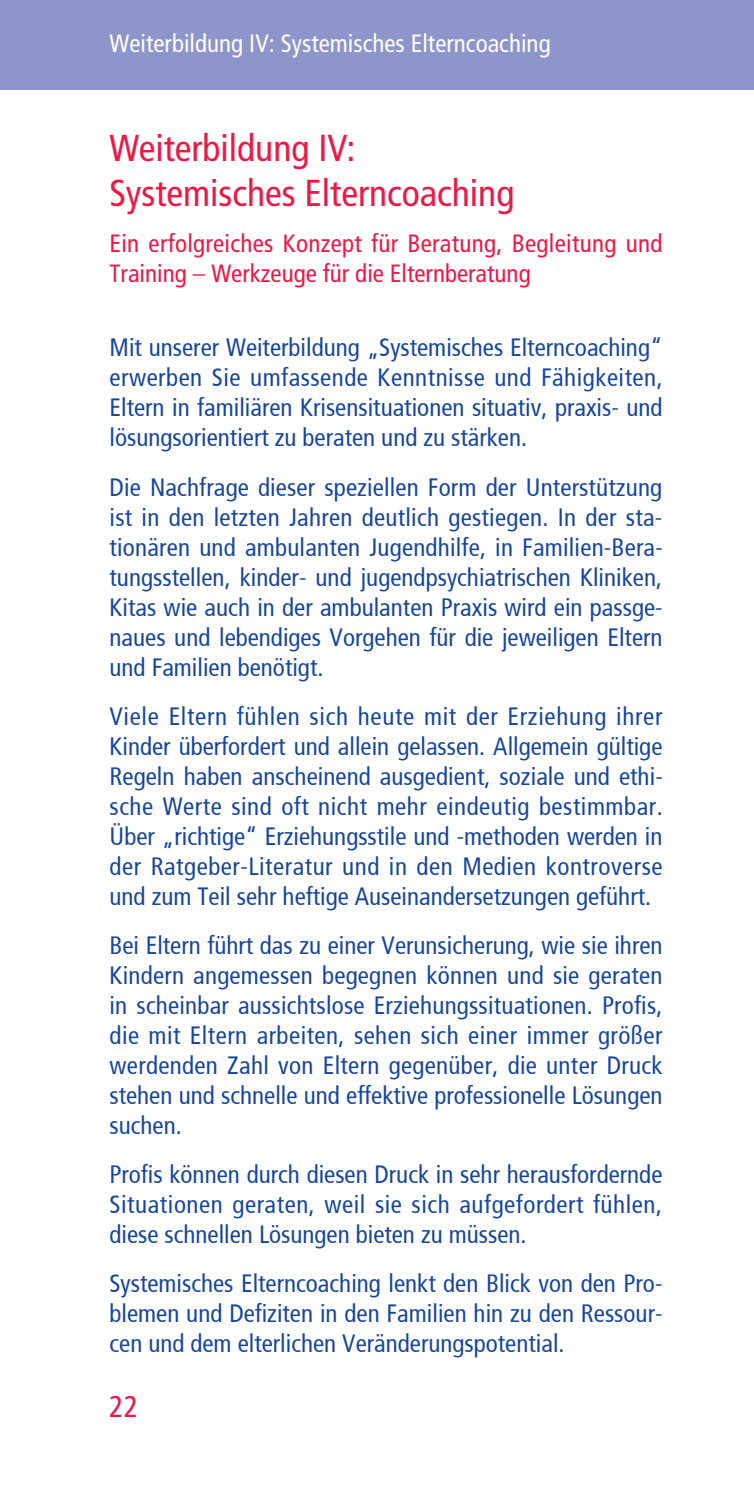
<style>
.page{position:relative;width:754px;height:1495px;background:#fff}
.page>*{position:absolute;margin:0;border:0;box-sizing:border-box;transform-origin:0 0}
.t1{font:condensed 37.5px/45px "Frutiger";color:#ed1845}
.t2{font:condensed 30px "Frutiger";color:#ed1845}
.t3{font:condensed 25px/30px "Frutiger";color:#18469d;text-align:justify}
.t4{font:condensed 25px/30px "Frutiger";letter-spacing:.01em;color:#ed1845}
.t5{font:condensed 25px "Frutiger";color:#fff}
.s1{font-weight:300}
</style>
<div class="page">
<div style="left:0;top:0;width:747px;height:90px;background:#8e95ca"></div>
<div style="left:747px;top:0;width:7px;height:90px;background:#8e95ca"></div>
<p class="t5" style="left:110px;top:33px;width:443px">Weiterbildung IV: Systemisches Elterncoaching</p>
<h1 class="t1" style="left:110px;top:128px;width:406px">Weiterbildung IV:<br>Systemisches Elterncoaching</h1>
<p class="t4" style="left:110px;top:230px;width:554px">Ein erfolgreiches Konzept für Beratung, Begleitung und<br>Training <span class="s1">–</span> Werkzeuge für die Elternberatung</p>
<p class="t3" style="left:110px;top:335px;width:555px">Mit unserer Weiterbildung „Systemisches Elterncoaching“ erwerben Sie umfassende Kenntnisse und Fähigkeiten, Eltern in familiären Krisensituationen situativ, praxis- und lösungsorientiert zu beraten und zu stärken.</p>
<p class="t3" style="left:110px;top:474px;width:555px">Die Nachfrage dieser speziellen Form der Unterstützung ist in den letzten Jahren deutlich gestiegen. In der sta&shy;tionären und ambulanten Jugendhilfe, in Familien-Bera - tungsstellen, kinder- und jugendpsychiatrischen Kliniken, Kitas wie auch in der ambulanten Praxis wird ein passge&shy;naues und lebendiges Vorgehen für die jeweiligen Eltern und Familien benötigt.</p>
<p class="t3" style="left:110px;top:703px;width:555px">Viele Eltern fühlen sich heute mit der Erziehung ihrer Kinder überfordert und allein gelassen. Allgemein gültige Regeln haben anscheinend ausgedient, soziale und ethi&shy;sche Werte sind oft nicht mehr eindeutig bestimmbar.<br>Über „richtige“ Erziehungsstile und -methoden werden in der Ratgeber-Literatur und in den Medien kontroverse und zum Teil sehr heftige Auseinandersetzungen geführt.</p>
<p class="t3" style="left:109px;top:932px;width:554px">Bei Eltern führt das zu einer Verunsicherung, wie sie ihren Kindern angemessen begegnen können und sie geraten in scheinbar aussichtslose Erziehungssituationen. Profis, die mit Eltern arbeiten, sehen sich einer immer größer werdenden Zahl von Eltern gegenüber, die unter Druck stehen und schnelle und effektive professionelle Lösungen suchen.</p>
<p class="t3" style="left:109px;top:1161px;width:554px">Profis können durch diesen Druck in sehr herausfordernde Situationen geraten, weil sie sich aufgefordert fühlen, diese schnellen Lösungen bieten zu müssen.</p>
<p class="t3" style="left:109px;top:1270px;width:554px">Systemisches Elterncoaching lenkt den Blick von den Pro - blemen und Defiziten in den Familien hin zu den Res sour - cen und dem elterlichen Veränderungspotential.</p>
<p class="t2" style="left:109px;top:1394px;width:30px">22</p>
</div>
